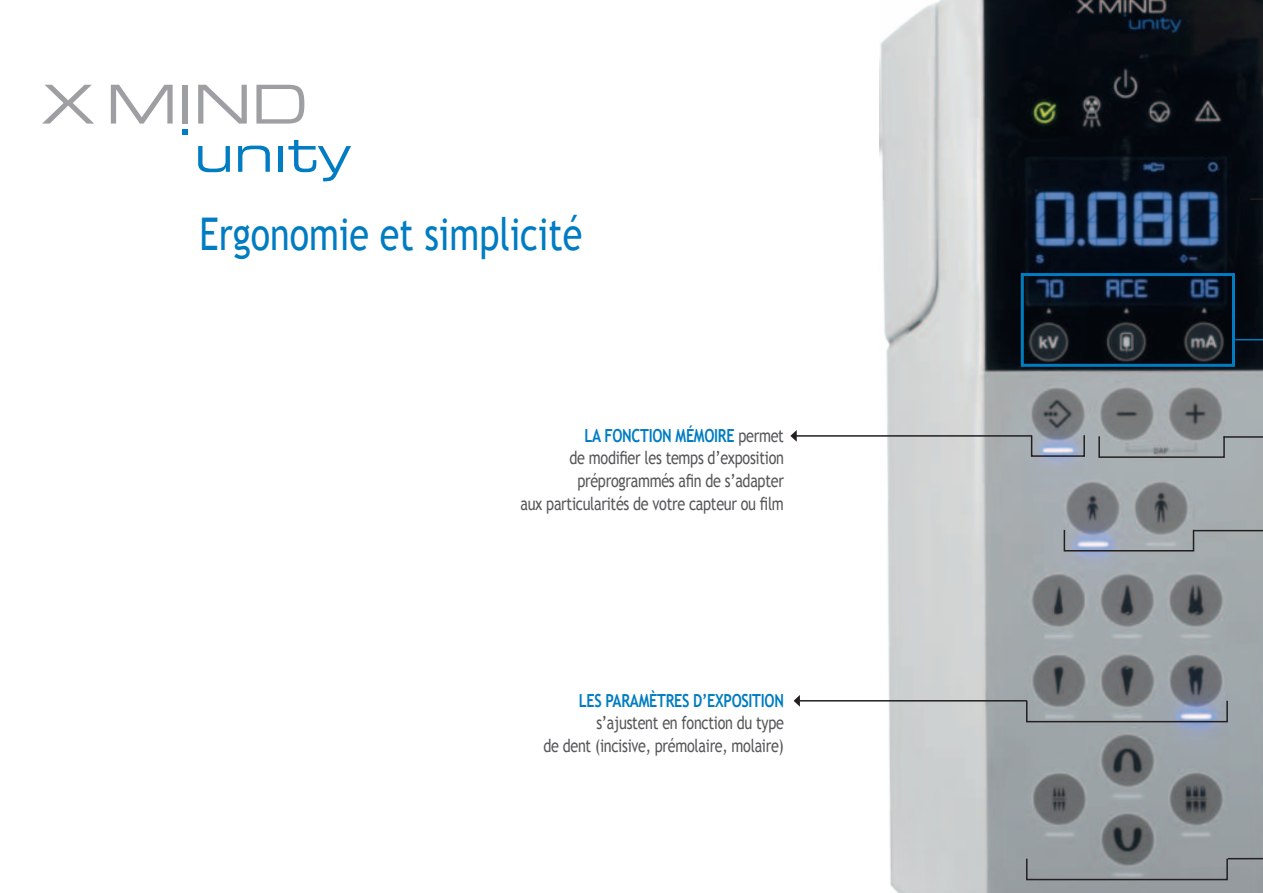
<style>
.page{position:relative;width:1263px;height:893px;background:#fff}
.page>*{position:absolute;margin:0;border:0;box-sizing:border-box;transform-origin:0 0}
.t1{font:45px "Trebuchet MS";color:#007cc2;scale:.8 1}
.t2{font:18px/22.5px "Trebuchet MS";letter-spacing:-.02em;color:#57585a;text-align:right;scale:.8 1}
.t3{font:700 18px "Trebuchet MS";letter-spacing:-.02em;color:#007cc2;scale:.8 1}
.s1{font-weight:700;color:#007cc2}
</style>
<div class="page">
<img style="left:867px;top:0;width:395px;height:892px">
<svg style="left:1235px;top:339px;width:27px;height:1px"></svg>
<hr style="left:1223px;top:436px;width:39px;height:1px;background:#231f20">
<svg style="left:1250px;top:198px;width:12px;height:2px"></svg>
<hr style="left:796px;top:435px;width:235px;height:1px;background:#231f20">
<svg style="left:790px;top:431px;width:6px;height:10px"></svg>
<hr style="left:799px;top:699px;width:227px;height:2px;background:#231f20">
<svg style="left:793px;top:695px;width:7px;height:11px"></svg>
<hr style="left:1193px;top:529px;width:69px;height:2px;background:#231f20">
<hr style="left:1227px;top:857px;width:35px;height:2px;background:#231f20">
<div style="left:1020px;top:273px;width:214px;height:93px;border:3px solid #007cc2"></div>
<div style="left:1098px;top:435px;width:126px;height:22px;border:2px solid #231f20"></div>
<div style="left:1030px;top:434px;width:55px;height:22px;border:2px solid #231f20"></div>
<div style="left:1063px;top:529px;width:131px;height:22px;border:2px solid #231f20"></div>
<div style="left:1026px;top:699px;width:201px;height:23px;border:2px solid #231f20"></div>
<svg style="left:182px;top:129px;width:6px;height:5px"></svg>
<svg style="left:198px;top:146px;width:32px;height:26px"></svg>
<svg style="left:238px;top:146px;width:32px;height:26px"></svg>
<hr style="left:279px;top:146px;width:4px;height:26px;background:#007cc2">
<svg style="left:288px;top:140px;width:63px;height:41px"></svg>
<svg style="left:43px;top:85px;width:51px;height:38px"></svg>
<svg style="left:111px;top:85px;width:62px;height:38px"></svg>
<div style="left:183px;top:85px;width:5px;height:38px;background:#9d9fa2"></div>
<svg style="left:198px;top:85px;width:49px;height:38px"></svg>
<svg style="left:256px;top:85px;width:48px;height:38px"></svg>
<h1 class="t1" style="left:199px;top:207px;width:480px">Ergonomie et simplicité</h1>
<p class="t2" style="left:520px;top:424px;width:331px"><span class="s1">LA FONCTION MÉMOIRE</span> permet<br>de modifier les temps d’exposition préprogrammés afin de s’adapter<br>aux particularités de votre capteur ou film</p>
<p class="t3" style="left:579px;top:688px;width:258px">LES PARAMÈTRES D’EXPOSITION</p>
<p class="t2" style="left:543px;top:711px;width:302px">s’ajustent en fonction du type<br>de dent (incisive, prémolaire, molaire)</p>
</div>
